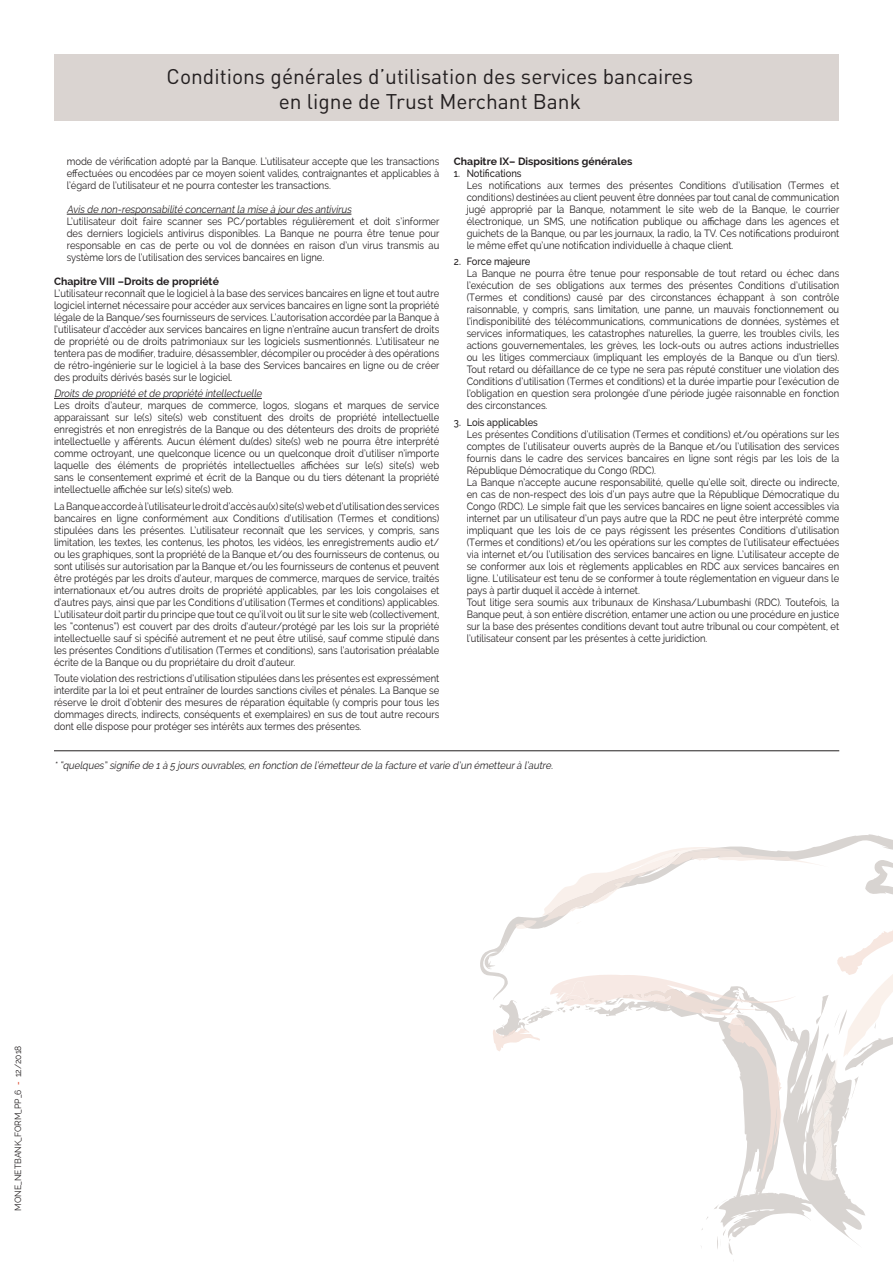
<style>
.page{position:relative;width:893px;height:1263px;background:#fff}
.page>*{position:absolute;margin:0;border:0;box-sizing:border-box;transform-origin:0 0}
.t1{font:21px/25.2px "DIN Pro";color:#231f20;text-align:center}
.t2{font:10.5px/12px "Raleway";color:#231f20;text-align:justify;scale:.9 1}
.t3{font:italic 10.5px "Raleway";color:#231f20;scale:.9 1}
.t4{font:700 10.5px "Raleway";color:#231f20}
.t5{font:500 10.5px "Raleway";color:#231f20;scale:.9 1}
.t6{font:9px "Raleway";color:#231f20;scale:.95 1}
.s1{font-weight:600;color:#df583f}
</style>
<div class="page">
<svg style="left:480px;top:834px;width:413px;height:142px"></svg>
<svg style="left:490px;top:847px;width:403px;height:414px"></svg>
<div style="left:54px;top:54px;width:785px;height:67px;background:#dad4d1"></div>
<hr style="left:67px;top:214px;width:284px;height:1px;background:#231f20">
<hr style="left:54px;top:398px;width:208px;height:1px;background:#231f20">
<hr style="left:54px;top:750px;width:785px;height:1px;background:#231f20">
<h1 class="t1" style="left:167px;top:63px;width:528px">Conditions générales d’utilisation des services bancaires en ligne de Trust Merchant Bank</h1>
<p class="t2" style="left:67px;top:155px;width:415px">mode de vérification adopté par la Banque. L’utilisateur accepte que les transactions effectuées ou encodées par ce moyen soient valides, contraignantes et applicables à l’égard de l’utilisateur et ne pourra contester les transactions.</p>
<p class="t3" style="left:67px;top:203px;width:320px">Avis de non-responsabilité concernantla mise à jourdes antivirus</p>
<p class="t2" style="left:67px;top:215px;width:416px">L’utilisateur doit faire scanner ses PC/portables régulièrement et doit s’informer des derniers logiciels antivirus disponibles. La Banque ne pourra être tenue pour responsable en cas de perte ou vol de données en raison d’un virus transmis au système lors de l’utilisation des services bancaires en ligne.</p>
<p class="t4" style="left:54px;top:275px;width:166px">Chapitre VIII –Droits de propriété</p>
<p class="t2" style="left:54px;top:287px;width:430px">L’utilisateur reconnaît que le logiciel à la base des services bancaires en ligne et tout autre logiciel internet nécessaire pour accéder aux services bancaires en ligne sont la propriété légale de la Banque/ses fournisseurs de services. L’autorisation accordée par la Banque à l’utilisateur d’accéder aux services bancaires en ligne n’entraîne aucun transfert de droits de propriété ou de droits patrimoniaux sur les logiciels susmentionnés. L’utilisateur ne tentera pas de modifier, traduire, désassembler, décompiler ou procéder à des opérations de rétro-ingénierie sur le logiciel à la base des Services bancaires en ligne ou de créer des produits dérivés basés sur le logiciel.</p>
<p class="t3" style="left:54px;top:388px;width:235px">Droits de propriété etde propriété intellectuelle</p>
<p class="t2" style="left:54px;top:400px;width:430px">Les droits d’auteur, marques de commerce, logos, slogans et marques de service apparaissant sur le(s) site(s) web constituent des droits de propriété intellectuelle enregistrés et non enregistrés de la Banque ou des détenteurs des droits de propriété intellectuelle y afférents. Aucun élément du(des) site(s) web ne pourra être interprété comme octroyant, une quelconque licence ou un quelconque droit d’utiliser n’importe laquelle des éléments de propriétés intellectuelles affichées sur le(s) site(s) web sans le consentement exprimé et écrit de la Banque ou du tiers détenant la propriété intellectuelle affichée sur le(s) site(s) web.</p>
<p class="t2" style="left:54px;top:500px;width:430px">La Banque accorde à l’utilisateur le droit d’accès au(x) site(s) web et d’utilisation des services bancaires en ligne conformément aux Conditions d’utilisation (Termes et conditions) stipulées dans les présentes. L’utilisateur reconnaît que les services, y compris, sans limitation, les textes, les contenus, les photos, les vidéos, les enregistrements audio et/ ou les graphiques, sont la propriété de la Banque et/ou des fournisseurs de contenus, ou sont utilisés sur autorisation par la Banque et/ou les fournisseurs de contenus et peuvent être protégés par les droits d’auteur, marques de commerce, marques de service, traités internationaux et/ou autres droits de propriété applicables, par les lois congolaises et d’autres pays, ainsi que par les Conditions d’utilisation (Termes et conditions) applicables.<br>L’utilisateur doit partir du principe que tout ce qu’il voit ou lit sur le site web (collectivement, les “contenus”) est couvert par des droits d’auteur/protégé par les lois sur la propriété intellectuelle sauf si spécifié autrement et ne peut être utilisé, sauf comme stipulé dans les présentes Conditions d’utilisation (Termes et conditions), sans l’autorisation préalable écrite de la Banque ou du propriétaire du droit d’auteur.</p>
<p class="t2" style="left:54px;top:672px;width:430px">Toute violation des restrictions d’utilisation stipulées dans les présentes est expressément interdite par la loi et peut entraîner de lourdes sanctions civiles et pénales. La Banque se réserve le droit d’obtenir des mesures de réparation équitable (y compris pour tous les dommages directs, indirects, conséquents et exemplaires) en sus de tout autre recours dont elle dispose pour protéger ses intérêts aux termes des présentes.</p>
<p class="t4" style="left:454px;top:155px;width:180px">Chapitre IX– Dispositions générales</p>
<p class="t5" style="left:454px;top:167px;width:77px">1. Notifications</p>
<p class="t2" style="left:467px;top:179px;width:416px">Les notifications aux termes des présentes Conditions d’utilisation (Termes et conditions) destinées au client peuvent être données par tout canal de communication jugé approprié par la Banque, notamment le site web de la Banque, le courrier électronique, un SMS, une notification publique ou affichage dans les agences et guichets de la Banque, ou par les journaux, la radio, la TV. Ces notifications produiront le même effet qu’une notification individuelle à chaque client.</p>
<p class="t5" style="left:454px;top:256px;width:87px">2. Force majeure</p>
<p class="t2" style="left:467px;top:268px;width:415px">La Banque ne pourra être tenue pour responsable de tout retard ou échec dans l’exécution de ses obligations aux termes des présentes Conditions d’utilisation (Termes et conditions) causé par des circonstances échappant à son contrôle raisonnable, y compris, sans limitation, une panne, un mauvais fonctionnement ou l’indisponibilité des télécommunications, communications de données, systèmes et services informatiques, les catastrophes naturelles, la guerre, les troubles civils, les actions gouvernementales, les grèves, les lock-outs ou autres actions industrielles ou les litiges commerciaux (impliquant les employés de la Banque ou d’un tiers).<br>Tout retard ou défaillance de ce type ne sera pas réputé constituer une violation des Conditions d’utilisation (Termes et conditions) et la durée impartie pour l’exécution de l’obligation en question sera prolongée d’une période jugée raisonnable en fonction des circonstances.</p>
<p class="t5" style="left:454px;top:416px;width:95px">3. Lois applicables</p>
<p class="t2" style="left:467px;top:428px;width:415px;text-align:left">Les présentes Conditions d’utilisation (Termes et conditions) et/ou opérations sur les comptes de l’utilisateur ouverts auprès de la Banque et/ou l’utilisation des services fournis dans le cadre des services bancaires en ligne sont régis par les lois de la République Démocratique du Congo (RDC).<br>La Banque n’accepte aucune responsabilité, quelle qu’elle soit, directe ou indirecte, en cas de non-respect des lois d’un pays autre que la République Démocratique du Congo (RDC). Le simple fait que les services bancaires en ligne soient accessibles via internet par un utilisateur d’un pays autre que la RDC ne peut être interprété comme impliquant que les lois de ce pays régissent les présentes Conditions d’utilisation (Termes et conditions) et/ou les opérations sur les comptes de l’utilisateur effectuées via internet et/ou l’utilisation des services bancaires en ligne. L’utilisateur accepte de se conformer aux lois et règlements applicables en RDC aux services bancaires en ligne. L’utilisateur est tenu de se conformer à toute réglementation en vigueur dans le pays à partir duquel il accède à internet.<br>Tout litige sera soumis aux tribunaux de Kinshasa/Lubumbashi (RDC). Toutefois, la Banque peut, à son entière discrétion, entamer une action ou une procédure en justice sur la base des présentes conditions devant tout autre tribunal ou cour compètent, et l’utilisateur consent par les présentes à cette juridiction.</p>
<p class="t3" style="left:54px;top:760px;width:558px">*“quelques”signifie de 1 à 5 jours ouvrables,en fonction de l’émetteurde la facture etvarie d’un émetteurà l’autre.</p>
<p class="t6" style="left:13px;top:1210px;width:175px;rotate:-90deg">MONE_NETBANK_FORM_PP_6 <span class="s1">-</span> 12/2018</p>
</div>
